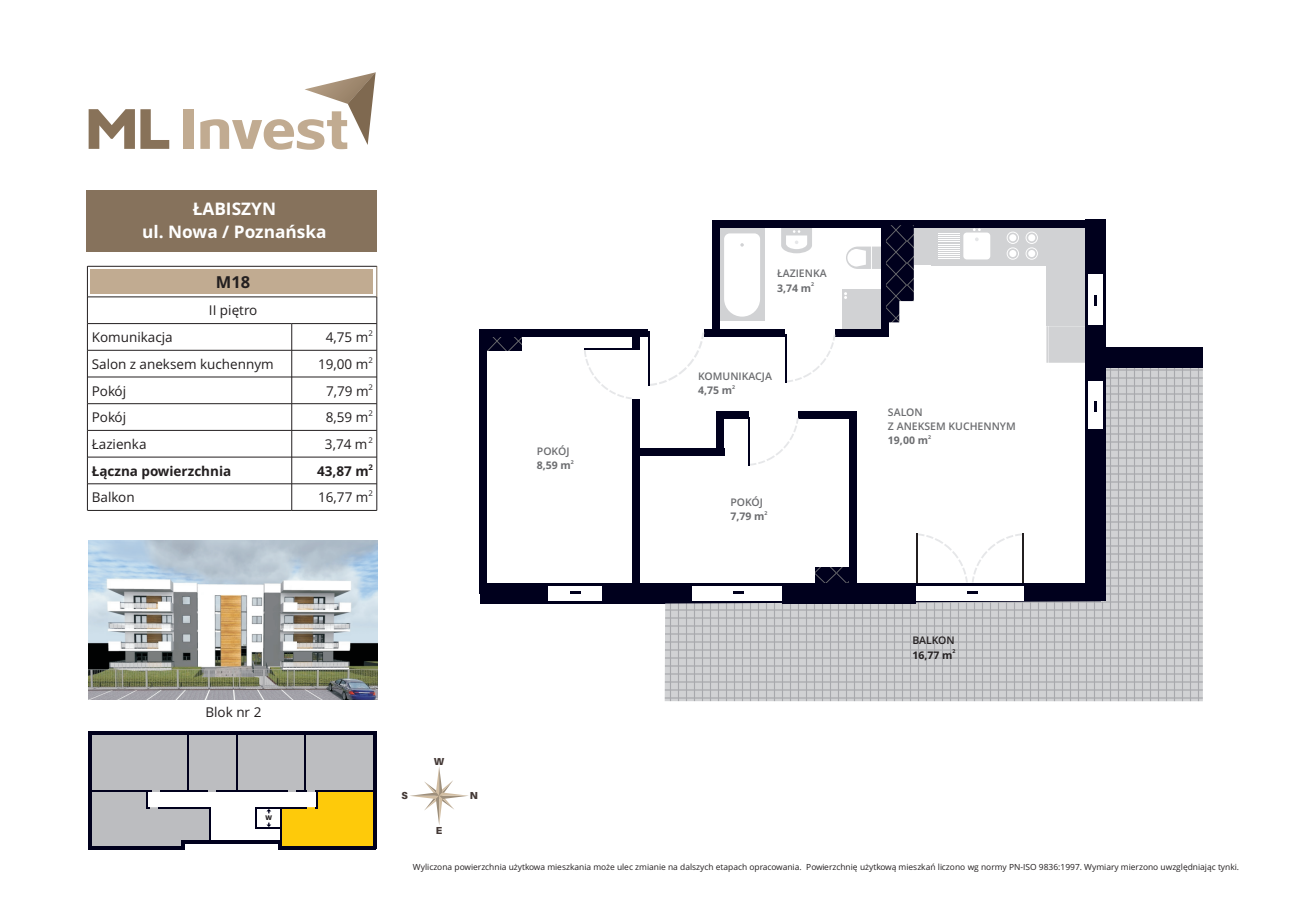
<style>
.page{position:relative;width:1290px;height:920px;background:#fff}
.page>*{position:absolute;margin:0;border:0;box-sizing:border-box;transform-origin:0 0}
.t1{font:700 17.25px/22.5px "Open Sans";color:#fff;text-align:center}
.t2{font:700 16.5px "Open Sans";color:#231f20}
.t3{font:13.5px "Open Sans";color:#231f20}
.t4{font:700 13.5px "Open Sans";color:#231f20}
.t5{font:600 10.5px/14.2px "Open Sans";color:#6c6d70}
.t6{font:700 10.5px "Open Sans";color:#6c6d70}
.t7{font:600 10.5px "Open Sans";color:#231f20}
.t8{font:700 10.5px "Open Sans";color:#231f20}
.t9{font:700 10.2px "Aileron";color:#443936}
.t10{font:8.4px "Open Sans";color:#231f20}
.t11{font:700 5.25px "Open Sans";color:#6c6d70}
.t12{font:700 5.25px "Open Sans";color:#231f20}
</style>
<div class="page">
<div style="left:183px;top:109px;width:11px;height:40px;background:#c1ab91"></div>
<svg style="left:89px;top:109px;width:80px;height:40px"></svg>
<svg style="left:200px;top:72px;width:176px;height:78px"></svg>
<svg style="left:410px;top:767px;width:58px;height:58px"></svg>
<div style="left:87px;top:190px;width:290px;height:61px;background:#86725c"></div>
<hr style="left:88px;top:297px;width:289px;height:1px;background:#231f20">
<hr style="left:88px;top:323px;width:204px;height:1px;background:#231f20">
<hr style="left:292px;top:323px;width:85px;height:1px;background:#231f20">
<hr style="left:88px;top:350px;width:204px;height:1px;background:#231f20">
<hr style="left:292px;top:350px;width:85px;height:1px;background:#231f20">
<hr style="left:88px;top:377px;width:204px;height:1px;background:#231f20">
<hr style="left:292px;top:377px;width:85px;height:1px;background:#231f20">
<hr style="left:88px;top:403px;width:204px;height:1px;background:#231f20">
<hr style="left:292px;top:403px;width:85px;height:1px;background:#231f20">
<hr style="left:88px;top:430px;width:204px;height:1px;background:#231f20">
<hr style="left:292px;top:430px;width:85px;height:1px;background:#231f20">
<hr style="left:88px;top:457px;width:204px;height:1px;background:#231f20">
<hr style="left:292px;top:457px;width:85px;height:1px;background:#231f20">
<hr style="left:88px;top:484px;width:204px;height:1px;background:#231f20">
<hr style="left:292px;top:484px;width:85px;height:1px;background:#231f20">
<hr style="left:87px;top:266px;width:1px;height:31px;background:#231f20">
<hr style="left:377px;top:266px;width:1px;height:31px;background:#86725c">
<hr style="left:88px;top:266px;width:289px;height:1px;background:#231f20">
<div style="left:90px;top:270px;width:283px;height:24px;background:#c1ab91"></div>
<hr style="left:88px;top:510px;width:204px;height:1px;background:#231f20">
<hr style="left:292px;top:510px;width:85px;height:1px;background:#231f20">
<svg style="left:87px;top:297px;width:1px;height:213px"></svg>
<svg style="left:291px;top:324px;width:1px;height:186px"></svg>
<svg style="left:377px;top:297px;width:1px;height:213px"></svg>
<img style="left:88px;top:540px;width:289px;height:160px">
<div style="left:89px;top:731px;width:99px;height:61px;background:#bcbdc0"></div>
<div style="left:188px;top:731px;width:49px;height:61px;background:#bcbdc0"></div>
<div style="left:237px;top:731px;width:68px;height:61px;background:#bcbdc0"></div>
<div style="left:304px;top:731px;width:73px;height:61px;background:#bcbdc0"></div>
<hr style="left:88px;top:731px;width:17px;height:4px;background:#00001d">
<hr style="left:88px;top:732px;width:3px;height:113px;background:#00001d">
<hr style="left:202px;top:840px;width:80px;height:3px;background:#00001d">
<hr style="left:373px;top:735px;width:4px;height:114px;background:#00001d">
<hr style="left:304px;top:734px;width:1px;height:57px;background:#00001d">
<hr style="left:236px;top:790px;width:52px;height:2px;background:#00001d">
<hr style="left:216px;top:790px;width:21px;height:2px;background:#00001d">
<hr style="left:96px;top:731px;width:281px;height:4px;background:#00001d">
<hr style="left:236px;top:733px;width:1px;height:59px;background:#00001d">
<hr style="left:188px;top:733px;width:1px;height:59px;background:#00001d">
<svg style="left:88px;top:790px;width:123px;height:59px"></svg>
<div style="left:479px;top:583px;width:68px;height:21px;background:#00001d"></div>
<hr style="left:519px;top:583px;width:107px;height:2px;background:#00001d">
<hr style="left:516px;top:601px;width:108px;height:3px;background:#00001d">
<svg style="left:570px;top:592px;width:11px;height:2px"></svg>
<hr style="left:1103px;top:235px;width:3px;height:103px;background:#00001d">
<div style="left:835px;top:329px;width:54px;height:8px;background:#00001d"></div>
<div style="left:704px;top:329px;width:81px;height:8px;background:#00001d"></div>
<div style="left:635px;top:448px;width:89px;height:8px;background:#00001d"></div>
<div style="left:632px;top:399px;width:8px;height:194px;background:#00001d"></div>
<div style="left:632px;top:331px;width:8px;height:19px;background:#00001d"></div>
<svg style="left:786px;top:335px;width:49px;height:24px"></svg>
<hr style="left:785px;top:334px;width:1px;height:48px;background:#00001d">
<svg style="left:584px;top:350px;width:48px;height:49px"></svg>
<hr style="left:584px;top:349px;width:49px;height:1px;background:#00001d">
<svg style="left:649px;top:333px;width:55px;height:53px"></svg>
<hr style="left:648px;top:331px;width:1px;height:55px;background:#00001d">
<div style="left:1046px;top:226px;width:39px;height:100px;background:#d1d2d4"></div>
<div style="left:931px;top:226px;width:143px;height:39px;background:#d1d2d4"></div>
<svg style="left:1007px;top:247px;width:12px;height:13px"></svg>
<svg style="left:1008px;top:248px;width:10px;height:11px"></svg>
<div style="left:1009px;top:250px;width:7px;height:7px;background:#fff;border-radius:50%"></div>
<svg style="left:1007px;top:232px;width:12px;height:12px"></svg>
<div style="left:1008px;top:233px;width:10px;height:10px;background:#d1d2d4;border-radius:50%"></div>
<div style="left:1009px;top:234px;width:7px;height:7px;background:#fff;border-radius:50%"></div>
<svg style="left:1025px;top:247px;width:13px;height:13px"></svg>
<svg style="left:1026px;top:248px;width:11px;height:11px"></svg>
<div style="left:1028px;top:250px;width:7px;height:7px;background:#fff;border-radius:50%"></div>
<svg style="left:1025px;top:232px;width:13px;height:12px"></svg>
<svg style="left:1026px;top:233px;width:11px;height:10px"></svg>
<div style="left:1028px;top:234px;width:7px;height:7px;background:#fff;border-radius:50%"></div>
<div style="left:963px;top:233px;width:27px;height:26px;background:#fff;border-radius:3px"></div>
<svg style="left:973px;top:228px;width:8px;height:3px"></svg>
<svg style="left:975px;top:237px;width:4px;height:4px"></svg>
<svg style="left:938px;top:233px;width:21px;height:26px"></svg>
<div style="left:1085px;top:220px;width:21px;height:54px;background:#00001d"></div>
<hr style="left:1085px;top:237px;width:2px;height:101px;background:#00001d">
<div style="left:720px;top:227px;width:44px;height:93px;background:#d1d2d4"></div>
<svg style="left:724px;top:233px;width:36px;height:84px;background:#fbfcfc"></svg>
<svg style="left:781px;top:227px;width:31px;height:26px"></svg>
<div style="left:842px;top:289px;width:39px;height:40px;background:#d1d2d4"></div>
<div style="left:712px;top:220px;width:385px;height:7px;background:#00001d"></div>
<div style="left:712px;top:220px;width:8px;height:115px;background:#00001d"></div>
<div style="left:602px;top:583px;width:90px;height:21px;background:#00001d"></div>
<svg style="left:665px;top:359px;width:538px;height:342px"></svg>
<div style="left:1102px;top:347px;width:101px;height:21px;background:#00001d"></div>
<div style="left:1085px;top:429px;width:21px;height:172px;background:#00001d"></div>
<hr style="left:1103px;top:340px;width:3px;height:103px;background:#00001d">
<svg style="left:1094px;top:296px;width:3px;height:10px"></svg>
<svg style="left:1046px;top:326px;width:39px;height:37px"></svg>
<div style="left:1085px;top:326px;width:21px;height:55px;background:#00001d"></div>
<hr style="left:1085px;top:343px;width:2px;height:100px;background:#00001d">
<svg style="left:1094px;top:401px;width:3px;height:10px"></svg>
<svg style="left:815px;top:567px;width:34px;height:16px"></svg>
<div style="left:782px;top:583px;width:134px;height:21px;background:#00001d"></div>
<div style="left:849px;top:411px;width:8px;height:191px;background:#00001d"></div>
<div style="left:881px;top:220px;width:8px;height:115px;background:#00001d"></div>
<svg style="left:844px;top:225px;width:86px;height:97px"></svg>
<svg style="left:487px;top:337px;width:34px;height:14px"></svg>
<div style="left:481px;top:329px;width:167px;height:8px;background:#00001d"></div>
<div style="left:479px;top:329px;width:8px;height:264px;background:#00001d"></div>
<svg style="left:256px;top:790px;width:117px;height:59px"></svg>
<h1 class="t1" style="left:142px;top:199px;width:186px">£ABISZYN<br>ul. Nowa / Poznañska</h1>
<h2 class="t2" style="left:216px;top:275px;width:36px">M18</h2>
<h3 class="t3" style="left:209px;top:305px;width:50px">II piêtro</h3>
<h3 class="t3" style="left:92px;top:332px;width:82px">Komunikacja</h3>
<h3 class="t3" style="left:326px;top:332px;width:49px">4,75 m<sup>2</sup></h3>
<h3 class="t3" style="left:92px;top:359px;width:183px">Salon z aneksem kuchennym</h3>
<h3 class="t3" style="left:318px;top:359px;width:56px">19,00 m<sup>2</sup></h3>
<h3 class="t3" style="left:92px;top:385px;width:36px">Pokój</h3>
<h3 class="t3" style="left:326px;top:385px;width:48px">7,79 m<sup>2</sup></h3>
<h3 class="t3" style="left:92px;top:412px;width:36px">Pokój</h3>
<h3 class="t3" style="left:326px;top:412px;width:49px">8,59 m<sup>2</sup></h3>
<h3 class="t3" style="left:92px;top:439px;width:56px">£azienka</h3>
<h3 class="t3" style="left:325px;top:439px;width:49px">3,74 m<sup>2</sup></h3>
<h3 class="t4" style="left:92px;top:465px;width:141px">£¹czna powierzchnia</h3>
<h3 class="t4" style="left:317px;top:465px;width:57px">43,87 m<sup>2</sup></h3>
<h3 class="t3" style="left:92px;top:492px;width:44px">Balkon</h3>
<h3 class="t3" style="left:318px;top:491px;width:56px">16,77 m<sup>2</sup></h3>
<p class="t5" style="left:537px;top:445px;width:34px">POKÓJ</p>
<p class="t11" style="left:571px;top:460px;width:4px">2</p>
<p class="t6" style="left:537px;top:461px;width:36px">8,59 m</p>
<p class="t5" style="left:777px;top:267px;width:51px">£AZIENKA</p>
<p class="t11" style="left:811px;top:282px;width:4px">2</p>
<p class="t6" style="left:777px;top:283px;width:36px">3,74 m</p>
<p class="t5" style="left:698px;top:370px;width:75px">KOMUNIKACJA</p>
<p class="t11" style="left:732px;top:385px;width:4px">2</p>
<p class="t6" style="left:698px;top:386px;width:36px">4,75 m</p>
<p class="t5" style="left:730px;top:496px;width:34px">POKÓJ</p>
<p class="t11" style="left:764px;top:510px;width:4px">2</p>
<p class="t6" style="left:730px;top:512px;width:36px">7,79 m</p>
<p class="t5" style="left:888px;top:406px;width:129px">SALON<br>Z ANEKSEM KUCHENNYM</p>
<p class="t11" style="left:928px;top:435px;width:4px">2</p>
<p class="t6" style="left:888px;top:436px;width:42px">19,00 m</p>
<h3 class="t3" style="left:205px;top:707px;width:57px">Blok nr 2</h3>
<p class="t9" style="left:434px;top:758px;width:12px">W</p>
<p class="t9" style="left:401px;top:791px;width:8px">S</p>
<p class="t9" style="left:470px;top:791px;width:10px">N</p>
<p class="t9" style="left:436px;top:826px;width:8px">E</p>
<p class="t7" style="left:912px;top:636px;width:44px">BALKON</p>
<p class="t12" style="left:952px;top:649px;width:4px">2</p>
<p class="t8" style="left:912px;top:651px;width:42px">16,77 m</p>
<p class="t10" style="left:413px;top:863px;width:828px">Wyliczona powierzchnia u¿ytkowa mieszkania mo¿e ulec zmianie na dalszych etapach opracowania. Powierzchniê u¿ytkow¹ mieszkañ liczono wg normy PN-ISO 9836:1997. Wymiary mierzono uwzglêdniaj¹c tynki.</p>
</div>
